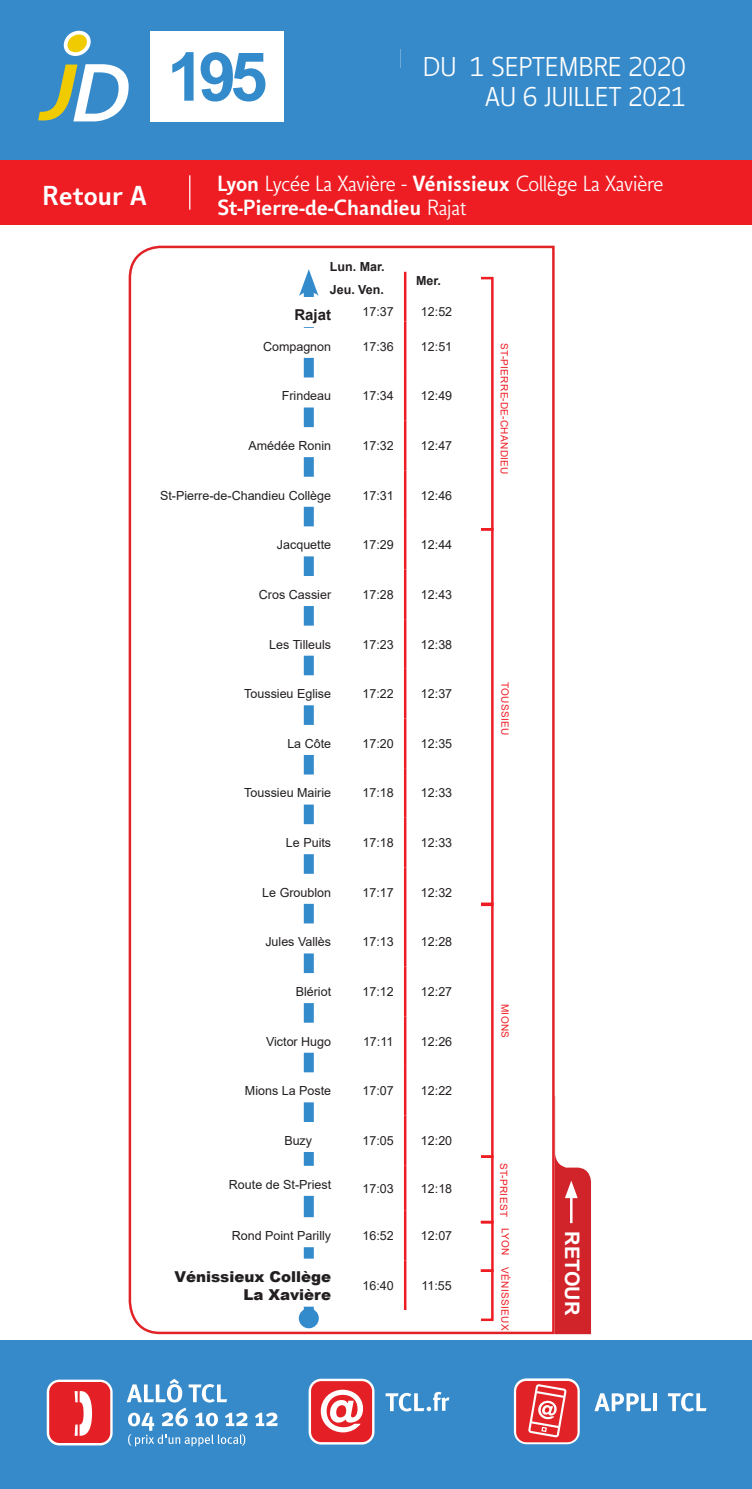
<style>
.page{position:relative;width:752px;height:1489px;background:#fff}
.page>*{position:absolute;margin:0;border:0;box-sizing:border-box;transform-origin:0 0}
.t1{font:700 67.5px "Arial";color:#348bcb}
.t2{font:700 25px "TCL";color:#fff}
.t3{font:300 24.75px/29.8px "TCL";letter-spacing:.01em;color:#fff;text-align:right}
.t4{font:300 20px/24px "TCL";letter-spacing:-.005em;color:#fff}
.t5{font:700 20px "Arial";color:#fff}
.t6{font:900 15px/18px "Arial";color:#231f20;text-align:right}
.t7{font:700 15px "Arial";color:#231f20}
.t8{font:12.5px "Arial";color:#231f20}
.t9{font:700 12.5px/22.5px "Arial";color:#231f20}
.t10{font:10px "Arial";letter-spacing:.035em;color:#ee1d23}
.s1{font-weight:700}
.s2{color:#fff}
</style>
<div class="page">
<div style="left:0;top:0;width:751px;height:161px;background:#378ac9"></div>
<div style="left:0;top:1339px;width:751px;height:149px;background:#378ac9"></div>
<svg style="left:64px;top:31px;width:27px;height:25px"></svg>
<svg style="left:38px;top:64px;width:91px;height:57px"></svg>
<svg style="left:47px;top:1379px;width:66px;height:66px"></svg>
<svg style="left:255px;top:1412px;width:23px;height:13px"></svg>
<svg style="left:127px;top:1378px;width:121px;height:68px"></svg>
<div style="left:49px;top:1381px;width:61px;height:61px;background:#e41f25;border-radius:10px"></div>
<svg style="left:49px;top:1381px;width:61px;height:54px"></svg>
<svg style="left:308px;top:1378px;width:66px;height:66px"></svg>
<svg style="left:513px;top:1378px;width:66px;height:65px"></svg>
<div style="left:311px;top:1380px;width:61px;height:61px;background:#e41f25;border-radius:10px"></div>
<svg style="left:311px;top:1380px;width:59px;height:52px"></svg>
<div style="left:516px;top:1380px;width:61px;height:62px;background:#e12227;border-radius:10px"></div>
<svg style="left:594px;top:1393px;width:57px;height:17px"></svg>
<hr style="left:653px;top:1393px;width:3px;height:17px;background:#fff">
<svg style="left:667px;top:1392px;width:39px;height:19px"></svg>
<svg style="left:528px;top:1384px;width:38px;height:53px"></svg>
<svg style="left:385px;top:1391px;width:64px;height:20px"></svg>
<div style="left:151px;top:31px;width:132px;height:90px;background:#fff"></div>
<div style="left:0;top:161px;width:751px;height:64px;background:#ee1d23"></div>
<hr style="left:189px;top:175px;width:1px;height:35px;background:#fff">
<svg style="left:128px;top:245px;width:427px;height:1090px"></svg>
<svg style="left:554px;top:1095px;width:36px;height:238px"></svg>
<div style="left:479px;top:277px;width:14px;height:253px;border:2px solid #ee1d23"></div>
<div style="left:479px;top:902px;width:14px;height:255px;border:2px solid #ee1d23"></div>
<div style="left:479px;top:1155px;width:14px;height:68px;border:2px solid #ee1d23"></div>
<div style="left:479px;top:1220px;width:14px;height:51px;border:2px solid #ee1d23"></div>
<div style="left:479px;top:1269px;width:14px;height:51px;border:2px solid #ee1d23"></div>
<div style="left:479px;top:528px;width:14px;height:378px;border:2px solid #ee1d23"></div>
<div style="left:541px;top:1269px;width:9px;height:23px;background:#fff"></div>
<h1 class="t1" style="left:167px;top:29px;width:102px">195</h1>
<h3 class="t3" style="left:399px;top:43px;width:264px">DU 2 SEPTEMBRE 2019</h3>
<h3 class="t3" style="left:423px;top:52px;width:264px">DU 1 SEPTEMBRE 2020<br>AU 6 JUILLET 2021</h3>
<h3 class="t3" style="left:461px;top:73px;width:202px">AU 4 JUILLET 2020</h3>
<h2 class="t2" style="left:42px;top:179px;width:106px">Retour A</h2>
<h3 class="t4" style="left:217px;top:171px;width:447px"><span class="s1">Lyon</span> Lycée La Xavière - <span class="s1">Vénissieux</span> Collège La Xavière<br><span class="s1">St-Pierre-de-Chandieu</span> Rajat</h3>
<p class="t9" style="left:329px;top:256px;width:56px">Lun. Mar.<br>Jeu. Ven.</p>
<p class="t9" style="left:416px;top:269px;width:27px">Mer.</p>
<p class="t7" style="left:294px;top:304px;width:38px">Rajat</p>
<p class="t8" style="left:362px;top:303px;width:33px">17:37</p>
<p class="t8" style="left:421px;top:303px;width:33px">12:52</p>
<p class="t8" style="left:263px;top:338px;width:70px">Compagnon</p>
<p class="t8" style="left:362px;top:338px;width:33px">17:36</p>
<p class="t8" style="left:421px;top:338px;width:33px">12:51</p>
<p class="t8" style="left:281px;top:387px;width:51px">Frindeau</p>
<p class="t8" style="left:362px;top:387px;width:33px">17:34</p>
<p class="t8" style="left:421px;top:387px;width:33px">12:49</p>
<p class="t8" style="left:248px;top:437px;width:84px">Amédée Ronin</p>
<p class="t8" style="left:362px;top:437px;width:33px">17:32</p>
<p class="t8" style="left:421px;top:437px;width:33px">12:47</p>
<p class="t8" style="left:160px;top:486px;width:172px">St-Pierre-de-Chandieu Collège</p>
<p class="t8" style="left:362px;top:486px;width:33px">17:31</p>
<p class="t8" style="left:421px;top:486px;width:33px">12:46</p>
<p class="t8" style="left:277px;top:536px;width:56px">Jacquette</p>
<p class="t8" style="left:362px;top:536px;width:33px">17:29</p>
<p class="t8" style="left:421px;top:536px;width:33px">12:44</p>
<p class="t8" style="left:259px;top:586px;width:74px">Cros Cassier</p>
<p class="t8" style="left:362px;top:586px;width:33px">17:28</p>
<p class="t8" style="left:421px;top:586px;width:33px">12:43</p>
<p class="t8" style="left:269px;top:635px;width:63px">Les Tilleuls</p>
<p class="t8" style="left:362px;top:635px;width:33px">17:23</p>
<p class="t8" style="left:421px;top:635px;width:33px">12:38</p>
<p class="t8" style="left:244px;top:685px;width:88px">Toussieu Eglise</p>
<p class="t8" style="left:362px;top:685px;width:33px">17:22</p>
<p class="t8" style="left:421px;top:685px;width:33px">12:37</p>
<p class="t8" style="left:287px;top:734px;width:45px">La Côte</p>
<p class="t8" style="left:362px;top:734px;width:33px">17:20</p>
<p class="t8" style="left:421px;top:734px;width:33px">12:35</p>
<p class="t8" style="left:244px;top:784px;width:88px">Toussieu Mairie</p>
<p class="t8" style="left:362px;top:784px;width:33px">17:18</p>
<p class="t8" style="left:421px;top:784px;width:33px">12:33</p>
<p class="t8" style="left:286px;top:834px;width:47px">Le Puits</p>
<p class="t8" style="left:362px;top:834px;width:33px">17:18</p>
<p class="t8" style="left:421px;top:834px;width:33px">12:33</p>
<p class="t8" style="left:262px;top:883px;width:70px">Le Groublon</p>
<p class="t8" style="left:362px;top:883px;width:33px">17:17</p>
<p class="t8" style="left:421px;top:883px;width:33px">12:32</p>
<p class="t8" style="left:265px;top:933px;width:67px">Jules Vallès</p>
<p class="t8" style="left:362px;top:933px;width:33px">17:13</p>
<p class="t8" style="left:421px;top:933px;width:33px">12:28</p>
<p class="t8" style="left:295px;top:982px;width:37px">Blériot</p>
<p class="t8" style="left:362px;top:982px;width:33px">17:12</p>
<p class="t8" style="left:421px;top:982px;width:33px">12:27</p>
<p class="t8" style="left:266px;top:1032px;width:67px">Victor Hugo</p>
<p class="t8" style="left:363px;top:1032px;width:32px">17:11</p>
<p class="t8" style="left:421px;top:1032px;width:33px">12:26</p>
<p class="t8" style="left:245px;top:1082px;width:88px">Mions La Poste</p>
<p class="t8" style="left:362px;top:1082px;width:33px">17:07</p>
<p class="t8" style="left:421px;top:1082px;width:33px">12:22</p>
<p class="t8" style="left:284px;top:1131px;width:48px">Buzy<span class="s2">111</span></p>
<p class="t8" style="left:362px;top:1131px;width:33px">17:05</p>
<p class="t8" style="left:421px;top:1131px;width:33px">12:20</p>
<p class="t8" style="left:229px;top:1175px;width:104px">Route de St-Priest</p>
<p class="t8" style="left:362px;top:1179px;width:33px">17:03</p>
<p class="t8" style="left:421px;top:1179px;width:33px">12:18</p>
<p class="t8" style="left:231px;top:1226px;width:101px">Rond Point Parilly</p>
<p class="t8" style="left:362px;top:1226px;width:33px">16:52</p>
<p class="t8" style="left:421px;top:1226px;width:33px">12:07</p>
<p class="t6" style="left:174px;top:1266px;width:158px">Vénissieux Collège<br>La Xavière</p>
<p class="t8" style="left:362px;top:1276px;width:33px">16:40</p>
<p class="t8" style="left:421px;top:1276px;width:32px">11:55</p>
<p class="t10" style="left:511px;top:343px;width:133px;rotate:90deg">ST-PIERRE-DE-CHANDIEU</p>
<p class="t10" style="left:511px;top:682px;width:55px;rotate:90deg">TOUSSIEU</p>
<p class="t10" style="left:511px;top:1003px;width:36px;rotate:90deg">MIONS</p>
<p class="t10" style="left:511px;top:1162px;width:169px;rotate:90deg">ST-PRIEST LYON VÉNISSIEUX</p>
<h3 class="t5" style="left:586px;top:1230px;width:86px;rotate:90deg">RETOUR</h3>
</div>
